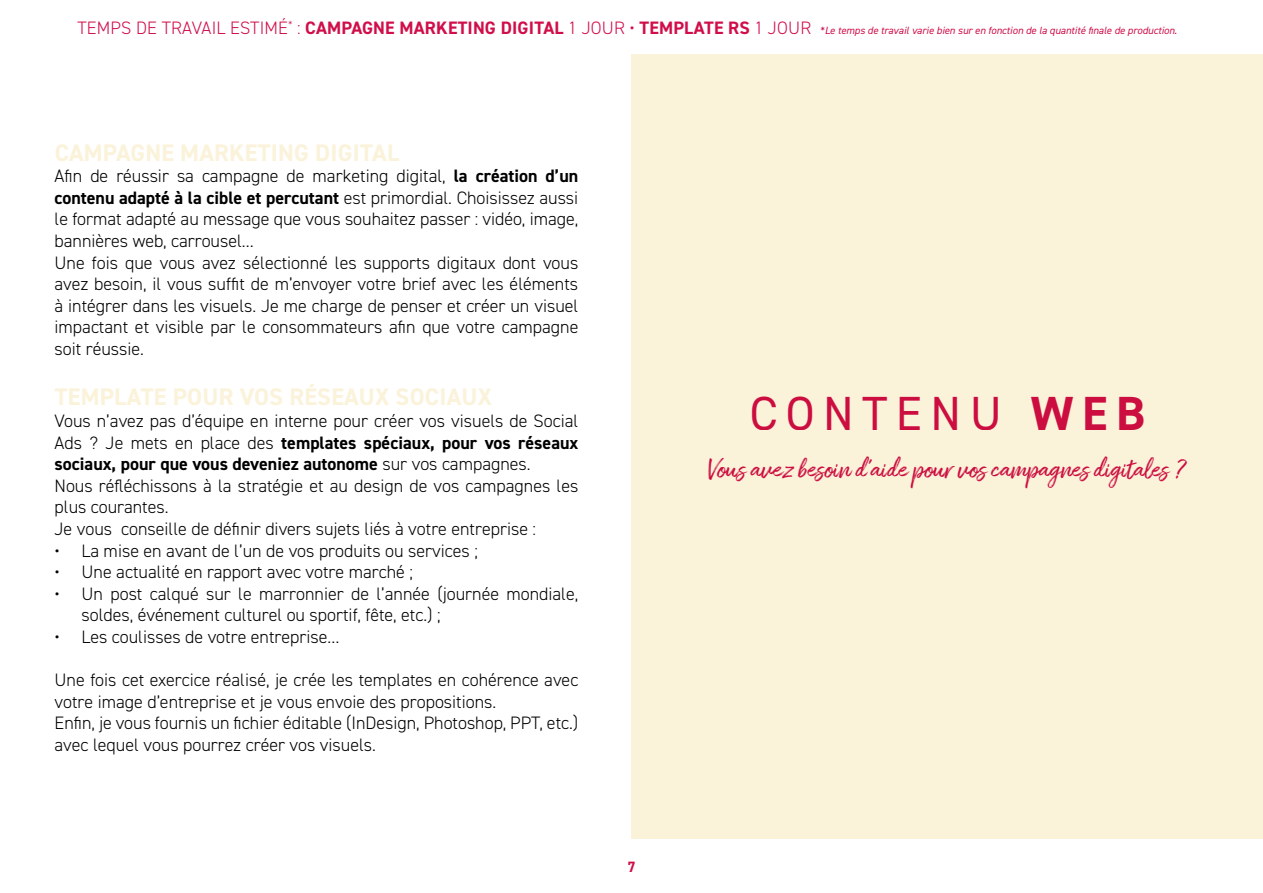
<style>
.page{position:relative;width:1263px;height:893px;background:#fff}
.page>*{position:absolute;margin:0;border:0;box-sizing:border-box;transform-origin:0 0}
.t1{font:48px "DIN2014";letter-spacing:.18em;color:#d00e4a}
.t2{font:27px "Amithen";color:#d00e4a}
.t3{font:700 24px "DIN2014";letter-spacing:.01em;color:#fbf2da}
.t4{font:300 18px/21.6px "DIN2014";color:#000}
.t5{font:700 15px "DIN2014";color:#d00e4a}
.t6{font:italic 10.5px "DIN2014";color:#d00e4a}
.s1{font-weight:300;font-style:normal;font-size:18px}
.s2{font-weight:700;font-style:normal;font-size:18px}
.s3{font-weight:700}
</style>
<div class="page">
<div style="left:631px;top:54px;width:632px;height:785px;background:#fbf2da"></div>
<p class="t6" style="left:77px;top:24px;width:1101px"><span class="s1">TEMPS DE TRAVAIL ESTIMÉ</span><sup>*</sup> <span class="s1">:</span> <span class="s2">CAMPAGNE MARKETING DIGITAL</span> <span class="s1">1 JOUR •</span> <span class="s2">TEMPLATE RS</span> <span class="s1">1 JOUR</span> *Le temps de travail varie bien sur en fonction de la quantité finale de production.</p>
<h3 class="t3" style="left:55px;top:136px;width:346px">CAMPAGNE MARKETING DIGITAL</h3>
<p class="t4" style="left:55px;top:165px;width:525px">Afin de réussir sa campagne de marketing digital, <span class="s3">la création d’un contenu adapté à la cible et percutant</span> est primordial. Choisissez aussi le format adapté au message que vous souhaitez passer : vidéo, image, bannières web, carrousel…<br>Une fois que vous avez sélectionné les supports digitaux dont vous avez besoin, il vous suffit de m’envoyer votre brief avec les éléments à intégrer dans les visuels. Je me charge de penser et créer un visuel impactant et visible par le consommateurs afin que votre campagne soit réussie.</p>
<h3 class="t3" style="left:55px;top:381px;width:439px">TEMPLATE POUR VOS RÉSEAUX SOCIAUX</h3>
<p class="t4" style="left:55px;top:410px;width:525px">Vous n’avez pas d’équipe en interne pour créer vos visuels de Social Ads ? Je mets en place des <span class="s3">templates spéciaux, pour vos réseaux sociaux, pour que vous deveniez autonome</span> sur vos campagnes.<br>Nous réfléchissons à la stratégie et au design de vos campagnes les plus courantes.<br>Je vous conseille de définir divers sujets liés à votre entreprise :</p>
<p class="t4" style="left:55px;top:540px;width:425px">• La mise en avant de l’un de vos produits ou services ;</p>
<p class="t4" style="left:55px;top:561px;width:360px">• Une actualité en rapport avec votre marché ;</p>
<p class="t4" style="left:82px;top:583px;width:498px;text-indent:-27px">• Un post calqué sur le marronnier de l’année (journée mondiale, soldes, événement culturel ou sportif, fête, etc.) ;</p>
<p class="t4" style="left:55px;top:626px;width:286px">• Les coulisses de votre entreprise…</p>
<p class="t4" style="left:55px;top:669px;width:525px">Une fois cet exercice réalisé, je crée les templates en cohérence avec votre image d’entreprise et je vous envoie des propositions.<br>Enfin, je vous fournis un fichier éditable (InDesign, Photoshop, PPT, etc.) avec lequel vous pourrez créer vos visuels.</p>
<p class="t5" style="left:627px;top:857px;width:10px">7</p>
<h1 class="t1" style="left:749px;top:383px;width:397px">CONTENU <span class="s3">WEB</span></h1>
<h2 class="t2" style="left:707px;top:452px;width:481px">Vous avez besoin d’aide pour vos campagnes digitales ?</h2>
</div>
